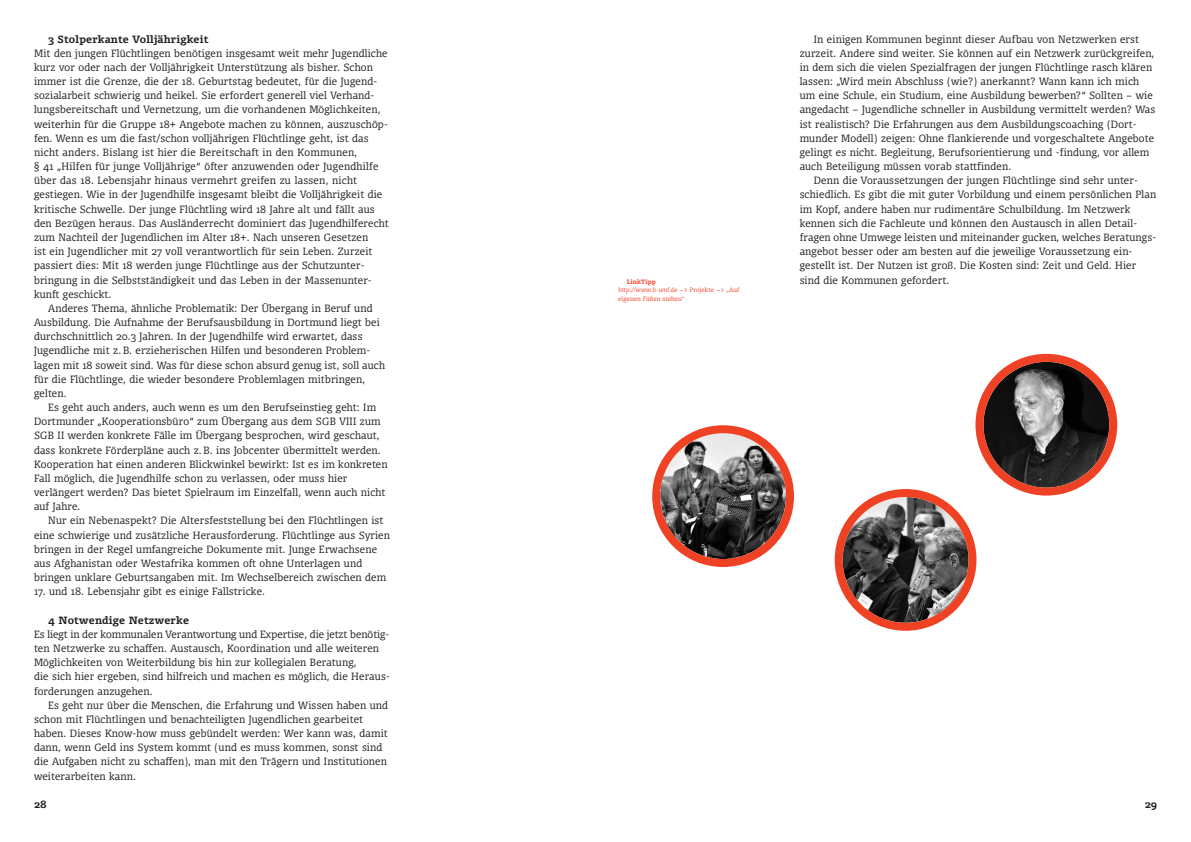
<style>
.page{position:relative;width:1191px;height:842px;background:#fff}
.page>*{position:absolute;margin:0;border:0;box-sizing:border-box;transform-origin:0 0}
.t1{font:300 10px/14.2px "Olsen OT";letter-spacing:.02em;color:#231f20}
.t2{font:700 10px "Olsen OT";letter-spacing:.02em;color:#231f20}
.t3{font:300 6px/8.5px "Olsen OT";letter-spacing:.02em;color:#ef4225}
.s1{font-weight:700}
.s2{font-style:italic}
</style>
<div class="page">
<svg style="left:834px;top:354px;width:283px;height:277px"></svg>
<svg style="left:652px;top:425px;width:142px;height:142px"></svg>
<p class="t2" style="left:48px;top:35px;width:162px">3 Stolperkante Volljährigkeit</p>
<p class="t1" style="left:34px;top:47px;width:355px">Mit den jungen Flüchtlingen benötigen insgesamt weit mehr Jugendliche</p>
<p class="t1" style="left:34px;top:61px;width:340px">kurz vor oder nach der Volljährigkeit Unterstützung als bisher. Schon</p>
<p class="t1" style="left:34px;top:75px;width:345px">immer ist die Grenze, die der 18. Geburtstag bedeutet, für die Jugend-</p>
<p class="t1" style="left:34px;top:89px;width:342px">sozialarbeit schwierig und heikel. Sie erfordert generell viel Verhand-</p>
<p class="t1" style="left:34px;top:103px;width:348px">lungsbereitschaft und Vernetzung, um die vorhandenen Möglichkeiten,</p>
<p class="t1" style="left:34px;top:118px;width:355px">weiterhin für die Gruppe 18+ Angebote machen zu können, auszuschöp-</p>
<p class="t1" style="left:34px;top:132px;width:336px">fen. Wenn es um die fast/schon volljährigen Flüchtlinge geht, ist das</p>
<p class="t1" style="left:34px;top:146px;width:325px">nicht anders. Bislang ist hier die Bereitschaft in den Kommunen,</p>
<p class="t1" style="left:34px;top:160px;width:346px">§ 41 „Hilfen für junge Volljährige“ öfter anzuwenden oder Jugendhilfe</p>
<p class="t1" style="left:34px;top:174px;width:324px">über das 18. Lebensjahr hinaus vermehrt greifen zu lassen, nicht</p>
<p class="t1" style="left:34px;top:188px;width:350px">gestiegen. Wie in der Jugendhilfe insgesamt bleibt die Volljährigkeit die</p>
<p class="t1" style="left:34px;top:203px;width:342px">kritische Schwelle. Der junge Flüchtling wird 18 Jahre alt und fällt aus</p>
<p class="t1" style="left:34px;top:217px;width:356px">den Bezügen heraus. Das Ausländerrecht dominiert das Jugendhilferecht</p>
<p class="t1" style="left:34px;top:231px;width:336px">zum Nachteil der Jugendlichen im Alter 18+. Nach unseren Gesetzen</p>
<p class="t1" style="left:34px;top:245px;width:340px">ist ein Jugendlicher mit 27 voll verantwortlich für sein Leben. Zurzeit</p>
<p class="t1" style="left:34px;top:259px;width:332px">passiert dies: Mit 18 werden junge Flüchtlinge aus der Schutzunter-</p>
<p class="t1" style="left:34px;top:273px;width:339px">bringung in die Selbstständigkeit und das Leben in der Massenunter-</p>
<p class="t1" style="left:34px;top:288px;width:79px">kunft geschickt.</p>
<p class="t1" style="left:48px;top:302px;width:326px">Anderes Thema, ähnliche Problematik: Der Übergang in Beruf und</p>
<p class="t1" style="left:34px;top:316px;width:347px">Ausbildung. Die Aufnahme der Berufsausbildung in Dortmund liegt bei</p>
<p class="t1" style="left:34px;top:330px;width:330px">durchschnittlich 20.3 Jahren. In der Jugendhilfe wird erwartet, dass</p>
<p class="t1" style="left:34px;top:344px;width:338px">Jugendliche mit z. B. erzieherischen Hilfen und besonderen Problem-</p>
<p class="t1" style="left:34px;top:359px;width:352px">lagen mit 18 soweit sind. Was für diese schon absurd genug ist, soll auch</p>
<p class="t1" style="left:34px;top:373px;width:333px">für die Flüchtlinge, die wieder besondere Problemlagen mitbringen,</p>
<p class="t1" style="left:34px;top:387px;width:34px">gelten.</p>
<p class="t1" style="left:48px;top:401px;width:329px">Es geht auch anders, auch wenn es um den Berufseinstieg geht: Im</p>
<p class="t1" style="left:34px;top:415px;width:348px">Dortmunder „Kooperationsbüro“ zum Übergang aus dem SGB VIII zum</p>
<p class="t1" style="left:34px;top:429px;width:347px">SGB II werden konkrete Fälle im Übergang besprochen, wird geschaut,</p>
<p class="t1" style="left:34px;top:444px;width:348px">dass konkrete Förderpläne auch z. B. ins Jobcenter übermittelt werden.</p>
<p class="t1" style="left:34px;top:458px;width:355px">Kooperation hat einen anderen Blickwinkel bewirkt: Ist es im konkreten</p>
<p class="t1" style="left:34px;top:472px;width:315px">Fall möglich, die Jugendhilfe schon zu verlassen, oder muss hier</p>
<p class="t1" style="left:34px;top:486px;width:353px">verlängert werden? Das bietet Spielraum im Einzelfall, wenn auch nicht</p>
<p class="t1" style="left:34px;top:500px;width:48px">auf Jahre.</p>
<p class="t1" style="left:48px;top:514px;width:337px">Nur ein Nebenaspekt? Die Altersfeststellung bei den Flüchtlingen ist</p>
<p class="t1" style="left:34px;top:529px;width:357px">eine schwierige und zusätzliche Herausforderung. Flüchtlinge aus Syrien</p>
<p class="t1" style="left:34px;top:543px;width:344px">bringen in der Regel umfangreiche Dokumente mit. Junge Erwachsene</p>
<p class="t1" style="left:34px;top:557px;width:330px">aus Afghanistan oder Westafrika kommen oft ohne Unterlagen und</p>
<p class="t1" style="left:34px;top:571px;width:354px">bringen unklare Geburtsangaben mit. Im Wechselbereich zwischen dem</p>
<p class="t1" style="left:34px;top:585px;width:232px">17. und 18. Lebensjahr gibt es einige Fallstricke.</p>
<p class="t2" style="left:48px;top:616px;width:142px">4 Notwendige Netzwerke</p>
<p class="t1" style="left:34px;top:628px;width:357px">Es liegt in der kommunalen Verantwortung und Expertise, die jetzt benötig&shy;ten Netzwerke zu schaffen. Austausch, Koordination und alle weiteren Möglichkeiten von Weiterbildung bis hin zur kollegialen Beratung,<br>die sich hier ergeben, sind hilfreich und machen es möglich, die Heraus&shy;forderungen anzugehen.</p>
<p class="t1" style="left:34px;top:699px;width:355px;text-indent:14px">Es geht nur über die Menschen, die Erfahrung und Wissen haben und schon mit Flüchtlingen und benachteiligten Jugendlichen gearbeitet haben. Dieses Know-how muss gebündelt werden: Wer kann was, damit dann, wenn Geld ins System kommt (und es muss kommen, sonst sind die Aufgaben nicht zu schaffen), man mit den Trägern und Institutionen weiterarbeiten kann.</p>
<p class="t2" style="left:34px;top:800px;width:14px">28</p>
<p class="t3" style="left:618px;top:277px;width:123px;text-indent:9px"><span class="s1">LinkTipp<br></span><span class="s2">http://www.b-umf.de</span> —&gt; Projekte —&gt; „Auf eigenen Füßen stehen“</p>
<p class="t1" style="left:814px;top:33px;width:327px">In einigen Kommunen beginnt dieser Aufbau von Netzwerken erst</p>
<p class="t1" style="left:799px;top:47px;width:356px">zurzeit. Andere sind weiter. Sie können auf ein Netzwerk zurückgreifen,</p>
<p class="t1" style="left:799px;top:61px;width:354px">in dem sich die vielen Spezialfragen der jungen Flüchtlinge rasch klären</p>
<p class="t1" style="left:799px;top:75px;width:341px">lassen: „Wird mein Abschluss (wie?) anerkannt? Wann kann ich mich</p>
<p class="t1" style="left:799px;top:89px;width:354px">um eine Schule, ein Studium, eine Ausbildung bewerben?“ Sollten – wie</p>
<p class="t1" style="left:799px;top:103px;width:357px">angedacht – Jugendliche schneller in Ausbildung vermittelt werden? Was</p>
<p class="t1" style="left:799px;top:118px;width:338px">ist realistisch? Die Erfahrungen aus dem Ausbildungscoaching (Dort-</p>
<p class="t1" style="left:799px;top:132px;width:356px">munder Modell) zeigen: Ohne flankierende und vorgeschaltete Angebote</p>
<p class="t1" style="left:799px;top:146px;width:351px">gelingt es nicht. Begleitung, Berufsorientierung und -findung, vor allem</p>
<p class="t1" style="left:799px;top:160px;width:213px">auch Beteiligung müssen vorab stattfinden.</p>
<p class="t1" style="left:814px;top:174px;width:325px">Denn die Voraussetzungen der jungen Flüchtlinge sind sehr unter-</p>
<p class="t1" style="left:799px;top:188px;width:358px">schiedlich. Es gibt die mit guter Vorbildung und einem persönlichen Plan</p>
<p class="t1" style="left:799px;top:203px;width:332px">im Kopf, andere haben nur rudimentäre Schulbildung. Im Netzwerk</p>
<p class="t1" style="left:799px;top:217px;width:339px">kennen sich die Fachleute und können den Austausch in allen Detail-</p>
<p class="t1" style="left:799px;top:231px;width:358px">fragen ohne Umwege leisten und miteinander gucken, welches Beratungs-</p>
<p class="t1" style="left:799px;top:245px;width:334px">angebot besser oder am besten auf die jeweilige Voraussetzung ein-</p>
<p class="t1" style="left:799px;top:259px;width:338px">gestellt ist. Der Nutzen ist groß. Die Kosten sind: Zeit und Geld. Hier</p>
<p class="t1" style="left:799px;top:273px;width:151px">sind die Kommunen gefordert.</p>
<p class="t2" style="left:1144px;top:800px;width:14px">29</p>
</div>
